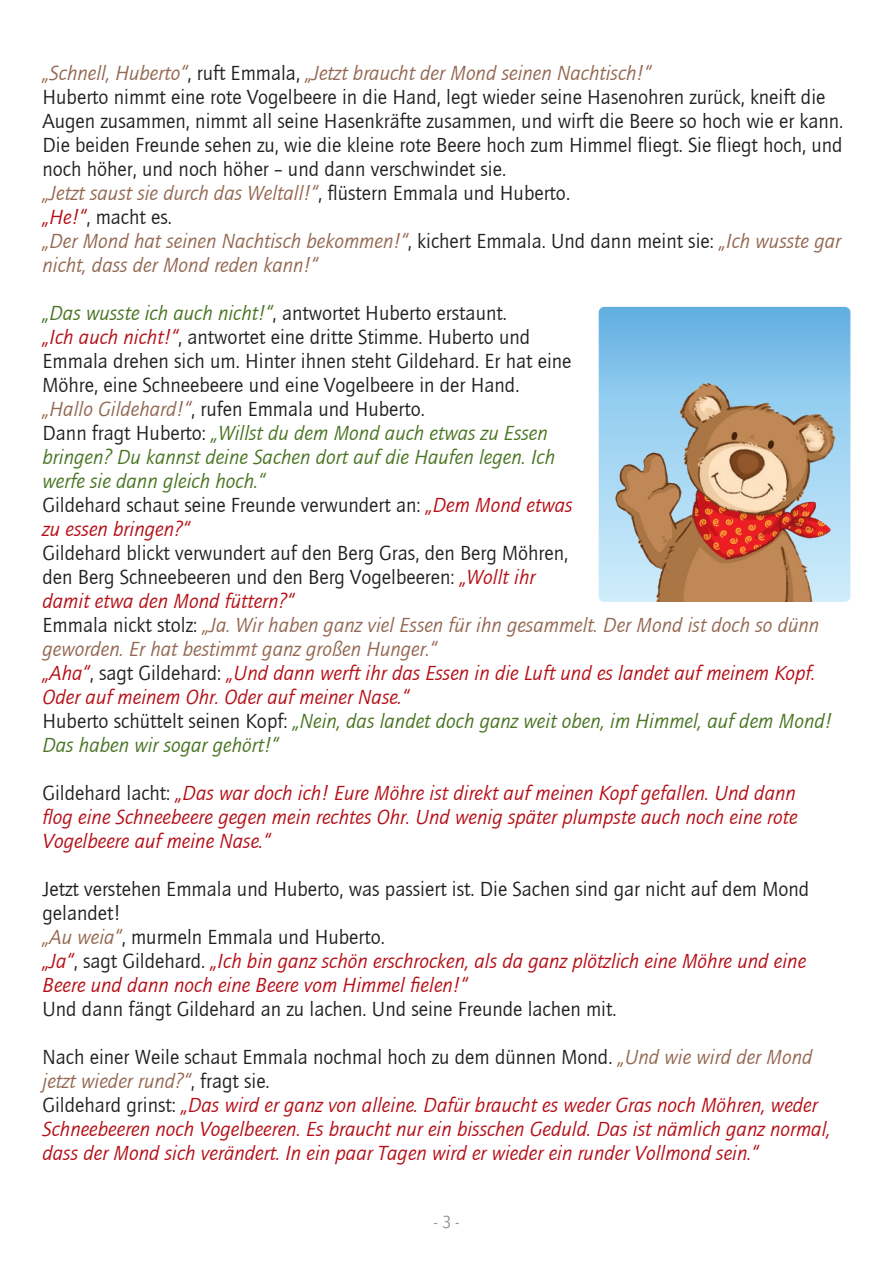
<style>
.page{position:relative;width:893px;height:1263px;background:#fff}
.page>*{position:absolute;margin:0;border:0;box-sizing:border-box;transform-origin:0 0}
.t1{font:21px/24px "Quay Itc T";color:#231f20}
.t2{font:italic 21px/24px "Quay Itc T";color:#b50e16}
.t3{font:italic 21px/24px "Quay Itc T";color:#936751}
.t4{font:italic 21px/24px "Quay Itc T";color:#487421}
.t5{font:18px "Quay Itc T";color:#939598}
.s1{font-style:normal;color:#231f20}
.s2{font-style:italic;color:#b50e16}
.s3{font-style:italic;color:#487421}
.s4{font-style:italic;color:#936751}
</style>
<div class="page">
<svg style="left:599px;top:307px;width:251px;height:295px;background:#82c1e9"></svg>
<img style="left:612px;top:378px;width:225px;height:224px">
<p class="t3" style="left:43px;top:60px;width:610px">„Schnell, Huberto“<span class="s1">, ruft Emmala,</span> „Jetzt braucht der Mond seinen Nachtisch!“</p>
<p class="t1" style="left:43px;top:84px;width:802px">Huberto nimmt eine rote Vogelbeere in die Hand, legt wieder seine Hasenohren zurück, kneift die<br>Augen zusammen, nimmt all seine Hasenkräfte zusammen, und wirft die Beere so hoch wie er kann.</p>
<p class="t1" style="left:43px;top:132px;width:802px">Die beiden Freunde sehen zu, wie die kleine rote Beere hoch zum Himmel fliegt. Sie fliegt hoch, und noch höher, und noch höher – und dann verschwindet sie.</p>
<p class="t3" style="left:43px;top:180px;width:529px">„Jetzt saust sie durch das Weltall!“<span class="s1">, flüstern Emmala und Huberto.</span></p>
<p class="t1" style="left:43px;top:204px;width:131px"><span class="s2">„He!“</span>, macht es.</p>
<p class="t3" style="left:43px;top:228px;width:800px">„Der Mond hat seinen Nachtisch bekommen!“<span class="s1">, kichert Emmala. Und dann meint sie:</span> „Ich wusste gar nicht, dass der Mond reden kann!“</p>
<p class="t1" style="left:43px;top:300px;width:466px"><span class="s3">„Das wusste ich auch nicht!“</span>, antwortet Huberto erstaunt.</p>
<p class="t1" style="left:43px;top:324px;width:530px"><span class="s2">„Ich auch nicht!“</span>, antwortet eine dritte Stimme. Huberto und<br>Emmala drehen sich um. Hinter ihnen steht Gildehard. Er hat eine<br>Möhre, eine Schneebeere und eine Vogelbeere in der Hand.</p>
<p class="t1" style="left:43px;top:396px;width:384px"><span class="s4">„Hallo Gildehard!“</span>, rufen Emmala und Huberto.</p>
<p class="t4" style="left:43px;top:420px;width:514px"><span class="s1">Dann fragt Huberto:</span> „Willst du dem Mond auch etwas zu Essen bringen? Du kannst deine Sachen dort auf die Haufen legen. Ich werfe sie dann gleich hoch.“</p>
<p class="t1" style="left:43px;top:492px;width:532px">Gildehard schaut seine Freunde verwundert an: <span class="s2">„Dem Mond etwas zu essen bringen?“</span></p>
<p class="t1" style="left:43px;top:540px;width:527px">Gildehard blickt verwundert auf den Berg Gras, den Berg Möhren, den Berg Schneebeeren und den Berg Vogelbeeren: <span class="s2">„Wollt ihr damit etwa den Mond füttern?“</span></p>
<p class="t3" style="left:43px;top:612px;width:778px"><span class="s1">Emmala nickt stolz:</span> „Ja. Wir haben ganz viel Essen für ihn gesammelt. Der Mond ist doch so dünn geworden. Er hat bestimmt ganz großen Hunger.“</p>
<p class="t2" style="left:43px;top:660px;width:775px">„Aha“<span class="s1">, sagt Gildehard:</span> „Und dann werft ihr das Essen in die Luft und es landet auf meinem Kopf.<br>Oder auf meinem Ohr. Oder auf meiner Nase.“</p>
<p class="t4" style="left:43px;top:708px;width:791px"><span class="s1">Huberto schüttelt seinen Kopf:</span> „Nein, das landet doch ganz weit oben, im Himmel, auf dem Mond!<br>Das haben wir sogar gehört!“</p>
<p class="t2" style="left:43px;top:780px;width:757px;text-align:justify"><span class="s1">Gildehard lacht:</span> „Das war doch ich! Eure Möhre ist direkt auf meinen Kopf gefallen. Und dann flog eine Schneebeere gegen mein rechtes Ohr. Und wenig später plumpste auch noch eine rote Vogelbeere auf meine Nase.“</p>
<p class="t1" style="left:43px;top:876px;width:768px">Jetzt verstehen Emmala und Huberto, was passiert ist. Die Sachen sind gar nicht auf dem Mond gelandet!</p>
<p class="t1" style="left:43px;top:924px;width:344px"><span class="s4">„Au weia“</span>, murmeln Emmala und Huberto.</p>
<p class="t2" style="left:43px;top:948px;width:765px">„Ja“<span class="s1">, sagt Gildehard.</span> „Ich bin ganz schön erschrocken, als da ganz plötzlich eine Möhre und eine<br>Beere und dann noch eine Beere vom Himmel fielen!“</p>
<p class="t1" style="left:43px;top:996px;width:575px">Und dann fängt Gildehard an zu lachen. Und seine Freunde lachen mit.</p>
<p class="t1" style="left:43px;top:1044px;width:771px">Nach einer Weile schaut Emmala nochmal hoch zu dem dünnen Mond. <span class="s4">„Und wie wird der Mond jetzt wieder rund?“</span>, fragt sie.</p>
<p class="t2" style="left:43px;top:1092px;width:790px"><span class="s1">Gildehard grinst:</span> „Das wird er ganz von alleine. Dafür braucht es weder Gras noch Möhren, weder<br>Schneebeeren noch Vogelbeeren. Es braucht nur ein bisschen Geduld. Das ist nämlich ganz normal, dass der Mond sich verändert. In ein paar Tagen wird er wieder ein runder Vollmond sein.“</p>
<p class="t5" style="left:434px;top:1211px;width:26px">- 3 -</p>
</div>
